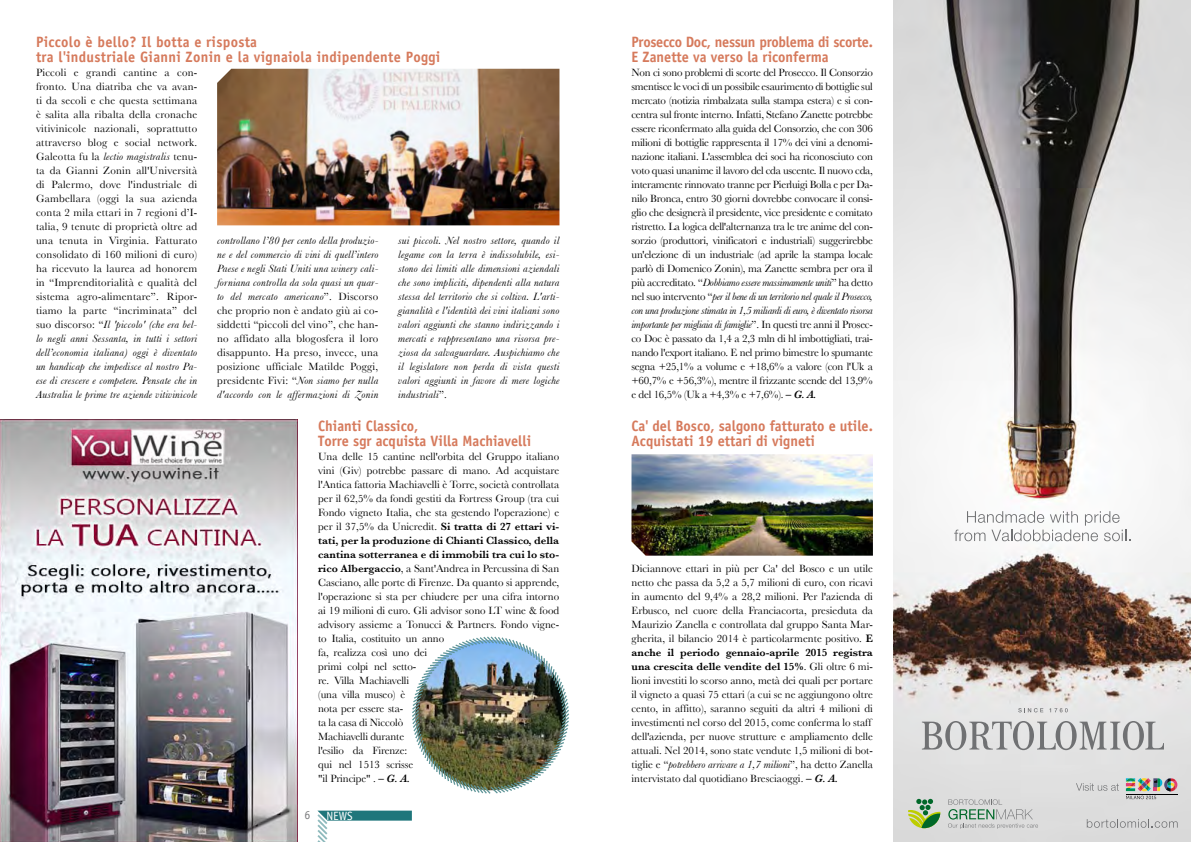
<style>
.page{position:relative;width:1191px;height:842px;background:#fff}
.page>*{position:absolute;margin:0;border:0;box-sizing:border-box;transform-origin:0 0}
.t1{font:700 15px/15px "Officina Sans Std";color:#d67a5c;scale:.95 1}
.t2{font:700 15px/15px "Officina Sans Std";letter-spacing:.02em;color:#d67a5c;scale:.95 1}
.t3{font:700 15px/15px "Officina Sans Std";letter-spacing:-.02em;color:#d67a5c;scale:.95 1}
.t4{font:12px "Officina Sans Std";color:#fff}
.t5{font:12px "Officina Sans Std";color:#7b7c7e}
.t6{font:11px/14px "Baskerville";color:#000;text-align:justify}
.t7{font:italic 11px/14px "Baskerville";letter-spacing:.02em;color:#000;text-align:justify}
.s1{font-style:italic}
.s2{font-style:normal}
.s3{font-weight:600}
.s4{font-weight:600;font-style:italic}
</style>
<div class="page">
<svg style="left:317px;top:811px;width:95px;height:31px"></svg>
<img style="left:631px;top:454px;width:242px;height:102px">
<img style="left:0;top:420px;width:298px;height:422px">
<img style="left:894px;top:0;width:297px;height:842px">
<svg style="left:922px;top:721px;width:242px;height:29px"></svg>
<svg style="left:908px;top:799px;width:32px;height:29px"></svg>
<svg style="left:948px;top:799px;width:90px;height:30px"></svg>
<svg style="left:1086px;top:809px;width:91px;height:33px"></svg>
<svg style="left:1018px;top:708px;width:25px;height:4px"></svg>
<svg style="left:1049px;top:708px;width:18px;height:4px"></svg>
<svg style="left:954px;top:511px;width:176px;height:30px"></svg>
<svg style="left:1076px;top:783px;width:42px;height:8px"></svg>
<svg style="left:1125px;top:778px;width:52px;height:21px"></svg>
<hr style="left:1126px;top:794px;width:51px;height:1px;background:#000">
<img style="left:412px;top:636px;width:157px;height:158px">
<img style="left:217px;top:69px;width:342px;height:156px">
<h1 class="t2" style="left:36px;top:34px;width:427px">Piccolo è bello? Il botta e risposta<br>tra l'industriale Gianni Zonin e la vignaiola indipendente Poggi</h1>
<p class="t6" style="left:36px;top:65px;width:163px">Piccoli e grandi cantine a con&shy;fronto. Una diatriba che va avan&shy;ti da secoli e che questa settimana è salita alla ribalta della cronache vitivinicole nazionali, soprattutto attraverso blog e social network.<br>Galeotta fu la <span class="s1">lectio magistralis</span> tenu&shy;ta da Gianni Zonin all'Università di Palermo, dove l'industriale di Gambellara (oggi la sua azienda conta 2 mila ettari in 7 regioni d’I&shy;talia, 9 tenute di proprietà oltre ad una tenuta in Virginia. Fatturato consolidato di 160 milioni di euro) ha ricevuto la laurea ad honorem in “Imprenditorialità e qualità del sistema agro-alimentare”. Ripor&shy;tiamo la parte “incriminata” del suo discorso: “<span class="s1">Il 'piccolo' (che era bel&shy;lo negli anni Sessanta, in tutti i settori dell’economia italiana) oggi è diventato un handicap che impedisce al nostro Pa&shy;ese di crescere e competere. Pensate che in Australia le prime tre aziende vitivinicole</span></p>
<p class="t7" style="left:217px;top:233px;width:163px">controllano l’80 per cento della produzio&shy;ne e del commercio di vini di quell’intero Paese e negli Stati Uniti una winery cali&shy;forniana controlla da sola quasi un quar&shy;to del mercato americano<span class="s2">”. Discorso che proprio non è andato giù ai co&shy;siddetti “piccoli del vino”, che han&shy;no affidato alla blogosfera il loro disappunto. Ha preso, invece, una posizione ufficiale Matilde Poggi, presidente Fivi: “</span>Non siamo per nulla d'accordo con le affermazioni di Zonin</p>
<p class="t7" style="left:398px;top:234px;width:163px">sui piccoli. Nel nostro settore, quando il legame con la terra è indissolubile, esi&shy;stono dei limiti alle dimensioni aziendali che sono impliciti, dipendenti alla natura stessa del territorio che si coltiva. L'arti&shy;gianalità e l'identità dei vini italiani sono valori aggiunti che stanno indirizzando i mercati e rappresentano una risorsa pre&shy;ziosa da salvaguardare. Auspichiamo che il legislatore non perda di vista questi valori aggiunti in favore di mere logiche industriali<span class="s2">”.</span></p>
<h1 class="t1" style="left:318px;top:418px;width:226px">Chianti Classico,<br>Torre sgr acquista Villa Machiavelli</h1>
<p class="t6" style="left:318px;top:449px;width:243px;text-align:left">Una delle 15 cantine nell'orbita del Gruppo italiano vini (Giv) potrebbe passare di mano. Ad acquistare l'Antica fattoria Machiavelli è Torre, società controllata per il 62,5% da fondi gestiti da Fortress Group (tra cui Fondo vigneto Italia, che sta gestendo l'operazione) e per il 37,5% da Unicredit. <span class="s3">Si tratta di 27 ettari vi&shy;tati, per la produzione di Chianti Classico, della cantina sotterranea e di immobili tra cui lo sto&shy;rico Albergaccio</span>, a Sant'Andrea in Percussina di San Casciano, alle porte di Firenze. Da quanto si apprende, l'operazione si sta per chiudere per una cifra intorno ai 19 milioni di euro. Gli advisor sono LT wine &amp; food advisory assieme a Tonucci &amp; Partners. Fondo vigne&shy;to Italia, costituito un anno<br>fa, realizza così uno dei<br>primi colpi nel setto-<br>re. Villa Machiavelli<br>(una villa museo) è<br>nota per essere sta-<br>ta la casa di Niccolò<br>Machiavelli durante<br>l'esilio da Firenze:<br>qui nel 1513 scrisse<br>"il Principe" . <span class="s3">–</span> <span class="s4">G. A.</span></p>
<p class="t5" style="left:304px;top:808px;width:7px">6</p>
<p class="t4" style="left:326px;top:809px;width:28px">NEWS</p>
<h1 class="t3" style="left:631px;top:34px;width:256px">Prosecco Doc, nessun problema di scorte.<br>E Zanette va verso la riconferma</h1>
<p class="t6" style="left:631px;top:65px;width:243px">Non ci sono problemi di scorte del Prosecco. Il Consorzio smentisce le voci di un possibile esaurimento di bottiglie sul mercato (notizia rimbalzata sulla stampa estera) e si con&shy;centra sul fronte interno. Infatti, Stefano Zanette potrebbe essere riconfermato alla guida del Consorzio, che con 306 milioni di bottiglie rappresenta il 17% dei vini a denomi&shy;nazione italiani. L'assemblea dei soci ha riconosciuto con voto quasi unanime il lavoro del cda uscente. Il nuovo cda, interamente rinnovato tranne per Pierluigi Bolla e per Da&shy;nilo Bronca, entro 30 giorni dovrebbe convocare il consi&shy;glio che designerà il presidente, vice presidente e comitato ristretto. La logica dell'alternanza tra le tre anime del con&shy;sorzio (produttori, vinificatori e industriali) suggerirebbe un'elezione di un industriale (ad aprile la stampa locale parlò di Domenico Zonin), ma Zanette sembra per ora il più accreditato. “<span class="s1">Dobbiamo essere massimamente uniti</span>” ha detto nel suo intervento “<span class="s1">per il bene di un territorio nel quale il Prosecco, con una produzione stimata in 1,5 miliardi di euro, è diventato risorsa importante per migliaia di famiglie</span>”. In questi tre anni il Prosec&shy;co Doc è passato da 1,4 a 2,3 mln di hl imbottigliati, trai&shy;nando l'export italiano. E nel primo bimestre lo spumante segna +25,1% a volume e +18,6% a valore (con l'Uk a +60,7% e +56,3%), mentre il frizzante scende del 13,9% e del 16,5% (Uk a +4,3% e +7,6%). <span class="s3">–</span> <span class="s4">G. A.</span></p>
<h1 class="t1" style="left:631px;top:418px;width:256px">Ca' del Bosco, salgono fatturato e utile.<br>Acquistati 19 ettari di vigneti</h1>
<p class="t6" style="left:631px;top:561px;width:243px;text-align:left">Diciannove ettari in più per Ca' del Bosco e un utile netto che passa da 5,2 a 5,7 milioni di euro, con ricavi in aumento del 9,4% a 28,2 milioni. Per l'azienda di Erbusco, nel cuore della Franciacorta, presieduta da Maurizio Zanella e controllata dal gruppo Santa Mar&shy;gherita, il bilancio 2014 è particolarmente positivo. <span class="s3">E anche il periodo gennaio-aprile 2015 registra una crescita delle vendite del 15%</span>. Gli oltre 6 mi&shy;lioni investiti lo scorso anno, metà dei quali per portare il vigneto a quasi 75 ettari (a cui se ne aggiungono oltre cento, in affitto), saranno seguiti da altri 4 milioni di investimenti nel corso del 2015, come conferma lo staff dell'azienda, per nuove strutture e ampliamento delle attuali. Nel 2014, sono state vendute 1,5 milioni di bot&shy;tiglie e “<span class="s1">potrebbero arrivare a 1,7 milioni</span>”, ha detto Zanella intervistato dal quotidiano Bresciaoggi. <span class="s3">–</span> <span class="s4">G. A.</span></p>
</div>
